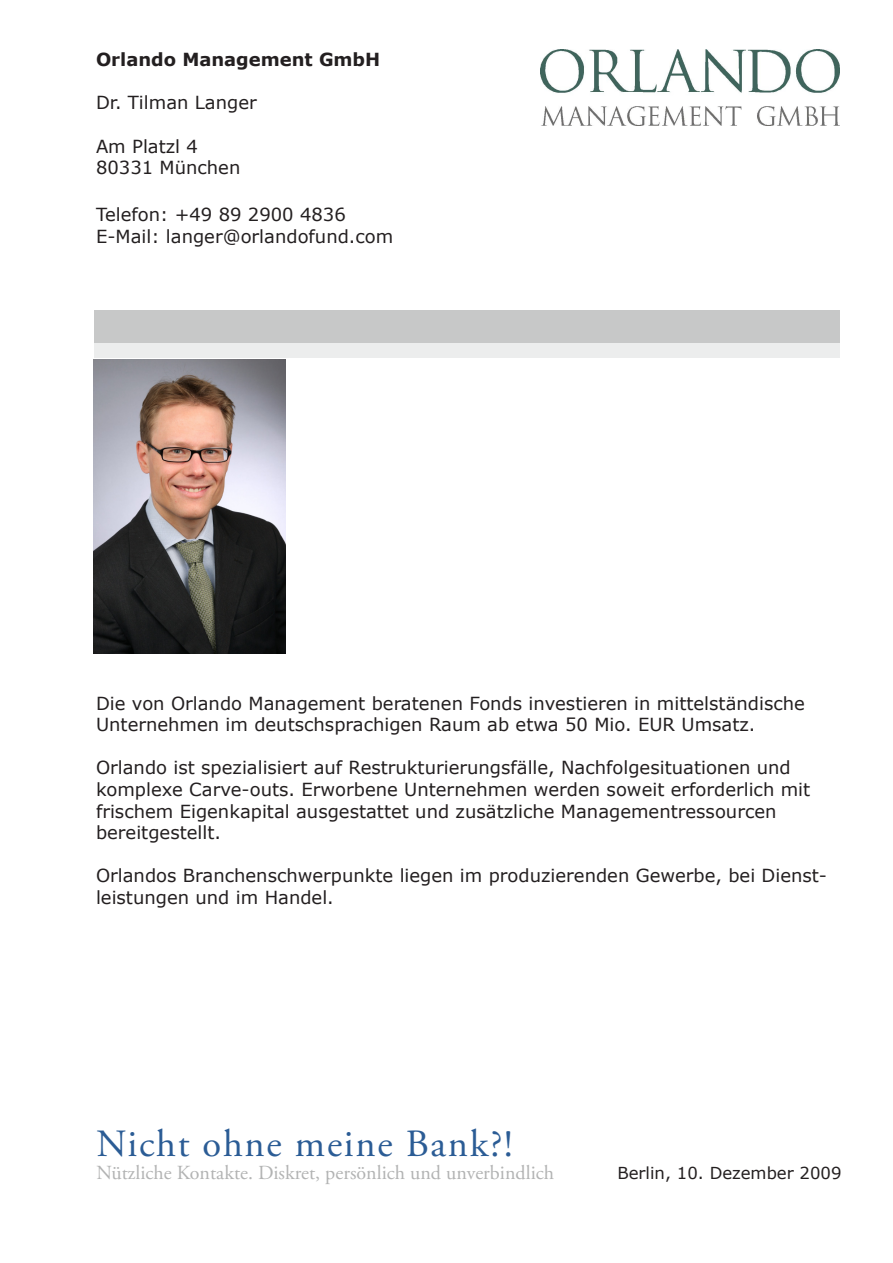
<style>
.page{position:relative;width:893px;height:1263px;background:#fff}
.page>*{position:absolute;margin:0;border:0;box-sizing:border-box;transform-origin:0 0}
.t1{font:38.55px "Adobe Garamond Pro";letter-spacing:.045em;color:#2b5c95}
.t2{font:19.95px "Adobe Garamond Pro";color:#b2b3b3}
.t3{font:18px/21.6px "Verdana";color:#231f20}
.t4{font:700 18px "Verdana";color:#231f20}
.t5{font:16.5px "Verdana";color:#231f20}
</style>
<div class="page">
<div style="left:94px;top:343px;width:746px;height:14px;background:#eceded"></div>
<div style="left:94px;top:310px;width:746px;height:33px;background:#c7c8c8"></div>
<img style="left:93px;top:360px;width:192px;height:293px">
<img style="left:540px;top:49px;width:300px;height:76px">
<p class="t4" style="left:96px;top:48px;width:286px">Orlando Management GmbH</p>
<p class="t3" style="left:96px;top:92px;width:162px">Dr. Tilman Langer</p>
<p class="t3" style="left:96px;top:136px;width:146px">Am Platzl 4<br>80331 München</p>
<p class="t3" style="left:96px;top:204px;width:299px">Telefon: +49 89 2900 4836<br>E-Mail: langer@orlandofund.com</p>
<p class="t3" style="left:96px;top:692px;width:710px">Die von Orlando Management beratenen Fonds investieren in mittelständische<br>Unternehmen im deutschsprachigen Raum ab etwa 50 Mio. EUR Umsatz.</p>
<p class="t3" style="left:96px;top:757px;width:716px">Orlando ist spezialisiert auf Restrukturierungsfälle, Nachfolgesituationen und komplexe Carve-outs. Erworbene Unternehmen werden soweit erforderlich mit frischem Eigenkapital ausgestattet und zusätzliche Managementressourcen bereitgestellt.</p>
<p class="t3" style="left:96px;top:865px;width:733px">Orlandos Branchenschwerpunkte liegen im produzierenden Gewerbe, bei Dienst&shy;leistungen und im Handel.</p>
<h1 class="t1" style="left:96px;top:1121px;width:418px">Nicht ohne meine Bank?!</h1>
<p class="t2" style="left:96px;top:1161px;width:459px">Nützliche Kontakte. Diskret, persönlich und unverbindlich</p>
<p class="t5" style="left:617px;top:1162px;width:226px">Berlin, 10. Dezember 2009</p>
</div>
